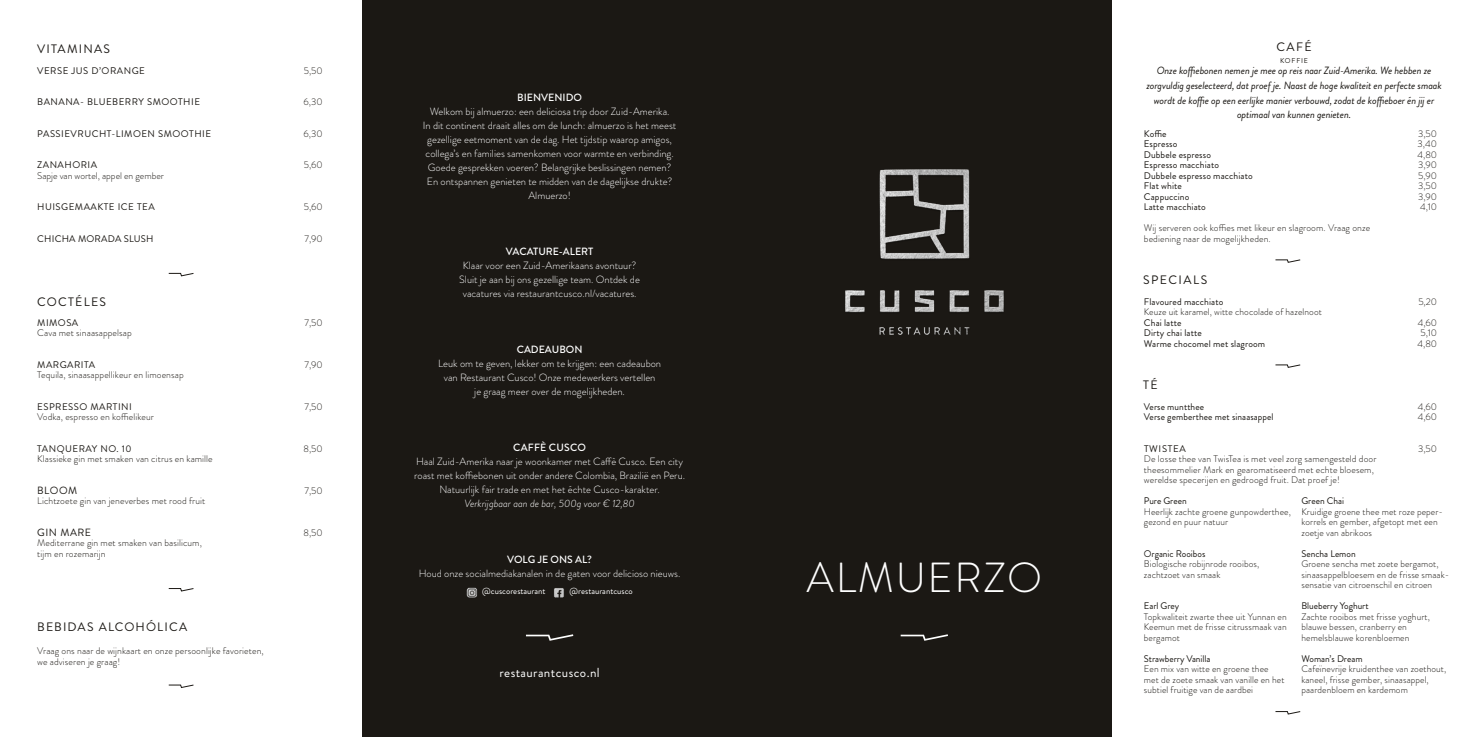
<style>
.page{position:relative;width:1474px;height:737px;background:#fff}
.page>*{position:absolute;margin:0;border:0;box-sizing:border-box;transform-origin:0 0}
.t1{font:300 42px "Brandon Grotesque";letter-spacing:.04em;color:#fff}
.t2{font:13.12px "Brandon Grotesque";letter-spacing:.03em;color:#fff}
.t3{font:12.25px "Brandon Grotesque";letter-spacing:.095em;color:#1b1814}
.t4{font:12.25px "Brandon Grotesque";letter-spacing:.12em;color:#1b1814}
.t5{font:300 10.5px/14px "Brandon Grotesque";color:#fff;text-align:center}
.t6{font:italic 10.5px/14.9px "Brandon Grotesque";letter-spacing:-.01em;color:#1b1814;text-align:center}
.t7{font:500 10.5px "Brandon Grotesque";color:#fff}
.t8{font:italic 300 10.5px "Brandon Grotesque";color:#fff}
.t9{font:10.5px "Brandon Grotesque";letter-spacing:.05em;color:#1b1814}
.t10{font:500 10.5px "Brandon Grotesque";letter-spacing:.02em;color:#fff}
.t11{font:300 9.62px/10.5px "Brandon Grotesque";letter-spacing:.01em;color:#1b1814}
.t12{font:9.62px/10.5px "Brandon Grotesque";letter-spacing:.01em;color:#1b1814}
.t13{font:9.62px "Brandon Grotesque";letter-spacing:.05em;color:#1b1814}
.t14{font:9.62px "Brandon Grotesque";letter-spacing:.07em;color:#1b1814}
.t15{font:8.84px "Brandon Grotesque";color:#fff}
.t16{font:7px "Brandon Grotesque";letter-spacing:.12em;color:#1b1814}
</style>
<div class="page">
<div style="left:737px;top:0;width:374px;height:737px;background:#1b1814"></div>
<img style="left:845px;top:169px;width:159px;height:166px">
<div style="left:362px;top:0;width:375px;height:737px;background:#1b1814"></div>
<svg style="left:526px;top:634px;width:47px;height:7px"></svg>
<svg style="left:168px;top:588px;width:26px;height:3px"></svg>
<svg style="left:168px;top:273px;width:26px;height:3px"></svg>
<svg style="left:1275px;top:364px;width:25px;height:4px"></svg>
<svg style="left:1275px;top:711px;width:25px;height:3px"></svg>
<svg style="left:168px;top:684px;width:26px;height:4px"></svg>
<svg style="left:900px;top:634px;width:48px;height:7px"></svg>
<svg style="left:1275px;top:259px;width:25px;height:4px"></svg>
<img style="left:466px;top:587px;width:12px;height:11px">
<img style="left:554px;top:588px;width:10px;height:10px">
<p class="t3" style="left:37px;top:40px;width:74px">VITAMINAS</p>
<p class="t13" style="left:37px;top:64px;width:109px">VERSE JUS D’ORANGE</p>
<p class="t13" style="left:37px;top:95px;width:164px">BANANA- BLUEBERRY SMOOTHIE</p>
<p class="t13" style="left:37px;top:127px;width:175px">PASSIEVRUCHT-LIMOEN SMOOTHIE</p>
<p class="t13" style="left:37px;top:158px;width:61px">ZANAHORIA</p>
<p class="t11" style="left:37px;top:170px;width:128px">Sapje van wortel, appel en gember</p>
<p class="t13" style="left:37px;top:200px;width:119px">HUISGEMAAKTE ICE TEA</p>
<p class="t12" style="left:37px;top:233px;width:118px">CHICHA MORADA SLUSH</p>
<p class="t3" style="left:37px;top:293px;width:70px">COCTÉLES</p>
<p class="t12" style="left:37px;top:317px;width:43px">MIMOSA</p>
<p class="t11" style="left:37px;top:327px;width:96px">Cava met sinaasappelsap</p>
<p class="t13" style="left:37px;top:358px;width:60px">MARGARITA</p>
<p class="t11" style="left:37px;top:369px;width:148px">Tequila, sinaasappellikeur en limoensap</p>
<p class="t13" style="left:37px;top:400px;width:96px">ESPRESSO MARTINI</p>
<p class="t11" style="left:37px;top:411px;width:118px">Vodka, espresso en koffielikeur</p>
<p class="t13" style="left:37px;top:442px;width:96px">TANQUERAY NO. 10</p>
<p class="t11" style="left:37px;top:453px;width:177px">Klassieke gin met smaken van citrus en kamille</p>
<p class="t9" style="left:37px;top:483px;width:42px">BLOOM</p>
<p class="t11" style="left:37px;top:495px;width:170px">Lichtzoete gin van jeneverbes met rood fruit</p>
<p class="t9" style="left:37px;top:525px;width:55px">GIN MARE</p>
<p class="t11" style="left:37px;top:537px;width:166px">Mediterrane gin met smaken van basilicum, tijm en rozemarijn</p>
<p class="t3" style="left:37px;top:618px;width:151px">BEBIDAS ALCOHÓLICA</p>
<p class="t11" style="left:37px;top:645px;width:228px;line-height:11.4px">Vraag ons naar de wijnkaart en onze persoonlijke favorieten, we adviseren je graag!</p>
<p class="t11" style="left:304px;top:65px;width:20px">5,50</p>
<p class="t11" style="left:304px;top:96px;width:20px">6,30</p>
<p class="t11" style="left:304px;top:128px;width:20px">6,30</p>
<p class="t11" style="left:304px;top:159px;width:20px">5,60</p>
<p class="t11" style="left:304px;top:201px;width:20px">5,60</p>
<p class="t11" style="left:304px;top:233px;width:20px">7,90</p>
<p class="t11" style="left:304px;top:317px;width:20px">7,50</p>
<p class="t11" style="left:304px;top:359px;width:20px">7,90</p>
<p class="t11" style="left:304px;top:401px;width:20px">7,50</p>
<p class="t11" style="left:303px;top:443px;width:21px">8,50</p>
<p class="t11" style="left:304px;top:485px;width:20px">7,50</p>
<p class="t11" style="left:303px;top:527px;width:21px">8,50</p>
<p class="t7" style="left:517px;top:90px;width:66px">BIENVENIDO</p>
<p class="t5" style="left:423px;top:104px;width:255px">Welkom bij almuerzo: een deliciosa trip door Zuid-Amerika.<br>In dit continent draait alles om de lunch: almuerzo is het meest gezellige eetmoment van de dag. Het tijdstip waarop amigos, collega’s en families samenkomen voor warmte en verbinding.<br>Goede gesprekken voeren? Belangrijke beslissingen nemen?<br>En ontspannen genieten te midden van de dagelijkse drukte?<br>Almuerzo!</p>
<p class="t7" style="left:506px;top:244px;width:89px">VACATURE-ALERT</p>
<p class="t5" style="left:459px;top:258px;width:182px">Klaar voor een Zuid-Amerikaans avontuur?<br>Sluit je aan bij ons gezellige team. Ontdek de vacatures via restaurantcusco.nl/vacatures.</p>
<p class="t7" style="left:516px;top:342px;width:67px">CADEAUBON</p>
<p class="t5" style="left:438px;top:356px;width:224px">Leuk om te geven, lekker om te krijgen: een cadeaubon van Restaurant Cusco! Onze medewerkers vertellen<br>je graag meer over de mogelijkheden.</p>
<p class="t10" style="left:513px;top:440px;width:74px">CAFFÈ CUSCO</p>
<p class="t5" style="left:414px;top:454px;width:272px">Haal Zuid-Amerika naar je woonkamer met Caffè Cusco. Een city roast met koffiebonen uit onder andere Colombia, Brazilië en Peru.<br>Natuurlijk fair trade en met het échte Cusco-karakter.</p>
<p class="t8" style="left:464px;top:496px;width:172px">Verkrijgbaar aan de bar, 500g voor € 12,80</p>
<p class="t7" style="left:507px;top:552px;width:86px">VOLG JE ONS AL?</p>
<p class="t5" style="left:419px;top:566px;width:263px">Houd onze socialmediakanalen in de gaten voor delicioso nieuws.</p>
<h1 class="t1" style="left:806px;top:548px;width:237px">ALMUERZO</h1>
<p class="t15" style="left:482px;top:585px;width:65px">@cuscorestaurant</p>
<p class="t15" style="left:569px;top:585px;width:65px">@restaurantcusco</p>
<h2 class="t2" style="left:499px;top:663px;width:102px">restaurantcusco.nl</h2>
<p class="t3" style="left:1276px;top:38px;width:37px">CAFÉ</p>
<p class="t16" style="left:1279px;top:56px;width:30px">KOFFIE</p>
<p class="t6" style="left:1146px;top:63px;width:297px">Onze koffiebonen nemen je mee op reis naar Zuid-Amerika. We hebben ze zorgvuldig geselecteerd, dat proef je. Naast de hoge kwaliteit en perfecte smaak wordt de koffie op een eerlijke manier verbouwd, zodat de koffieboer én jij er optimaal van kunnen genieten.</p>
<p class="t12" style="left:1143px;top:128px;width:110px">Koffie<br>Espresso<br>Dubbele espresso<br>Espresso macchiato<br>Dubbele espresso macchiato<br>Flat white<br>Cappuccino<br>Latte macchiato</p>
<p class="t11" style="left:1417px;top:128px;width:21px;text-align:justify">3,50<br>3,40<br>4,80<br>3,90<br>5,90<br>3,50<br>3,90<br>4,10</p>
<p class="t11" style="left:1143px;top:222px;width:228px">Wij serveren ook koffies met likeur en slagroom. Vraag onze bediening naar de mogelijkheden.</p>
<p class="t4" style="left:1143px;top:271px;width:66px">SPECIALS</p>
<p class="t12" style="left:1143px;top:296px;width:81px">Flavoured macchiato</p>
<p class="t11" style="left:1143px;top:306px;width:179px">Keuze uit karamel, witte chocolade of hazelnoot</p>
<p class="t12" style="left:1143px;top:317px;width:123px">Chai latte<br>Dirty chai latte<br>Warme chocomel met slagroom</p>
<p class="t3" style="left:1143px;top:376px;width:16px">TÉ</p>
<p class="t11" style="left:1417px;top:291px;width:21px;line-height:21px">5,20<br>4,60</p>
<p class="t11" style="left:1417px;top:327px;width:21px;text-align:center">5,10<br>4,80</p>
<p class="t11" style="left:1417px;top:401px;width:21px">4,60</p>
<p class="t11" style="left:1418px;top:443px;width:20px">3,50</p>
<p class="t12" style="left:1143px;top:401px;width:131px">Verse muntthee<br>Verse gemberthee met sinaasappel</p>
<p class="t11" style="left:1417px;top:411px;width:21px">4,60</p>
<p class="t14" style="left:1143px;top:442px;width:43px">TWISTEA</p>
<p class="t11" style="left:1143px;top:453px;width:234px">De losse thee van TwisTea is met veel zorg samengesteld door theesommelier Mark en gearomatiseerd met echte bloesem, wereldse specerijen en gedroogd fruit. Dat proef je!</p>
<p class="t12" style="left:1143px;top:496px;width:44px">Pure Green</p>
<p class="t11" style="left:1143px;top:506px;width:148px">Heerlijk zachte groene gunpowderthee, gezond en puur natuur</p>
<p class="t12" style="left:1143px;top:548px;width:63px">Organic Rooibos</p>
<p class="t11" style="left:1143px;top:558px;width:117px">Biologische robijnrode rooibos, zachtzoet van smaak</p>
<p class="t12" style="left:1143px;top:601px;width:37px">Earl Grey</p>
<p class="t11" style="left:1143px;top:611px;width:144px;text-align:justify">Topkwaliteit zwarte thee uit Yunnan en Keemun met de frisse citrussmaak van bergamot</p>
<p class="t12" style="left:1143px;top:653px;width:68px">Strawberry Vanilla</p>
<p class="t11" style="left:1143px;top:663px;width:142px">Een mix van witte en groene thee met de zoete smaak van vanille en het subtiel fruitige van de aardbei</p>
<p class="t12" style="left:1301px;top:496px;width:44px">Green Chai</p>
<p class="t11" style="left:1301px;top:506px;width:143px">Kruidige groene thee met roze peper&shy;korrels en gember, afgetopt met een zoetje van abrikoos</p>
<p class="t12" style="left:1301px;top:548px;width:56px">Sencha Lemon</p>
<p class="t11" style="left:1301px;top:559px;width:149px">Groene sencha met zoete bergamot, sinaasappelbloesem en de frisse smaak&shy;sensatie van citroenschil en citroen</p>
<p class="t12" style="left:1301px;top:601px;width:69px">Blueberry Yoghurt</p>
<p class="t11" style="left:1301px;top:611px;width:130px">Zachte rooibos met frisse yoghurt, blauwe bessen, cranberry en hemelsblauwe korenbloemen</p>
<p class="t12" style="left:1301px;top:653px;width:63px">Woman’s Dream</p>
<p class="t11" style="left:1301px;top:664px;width:146px">Cafeïnevrije kruidenthee van zoethout, kaneel, frisse gember, sinaasappel, paardenbloem en kardemom</p>
</div>
